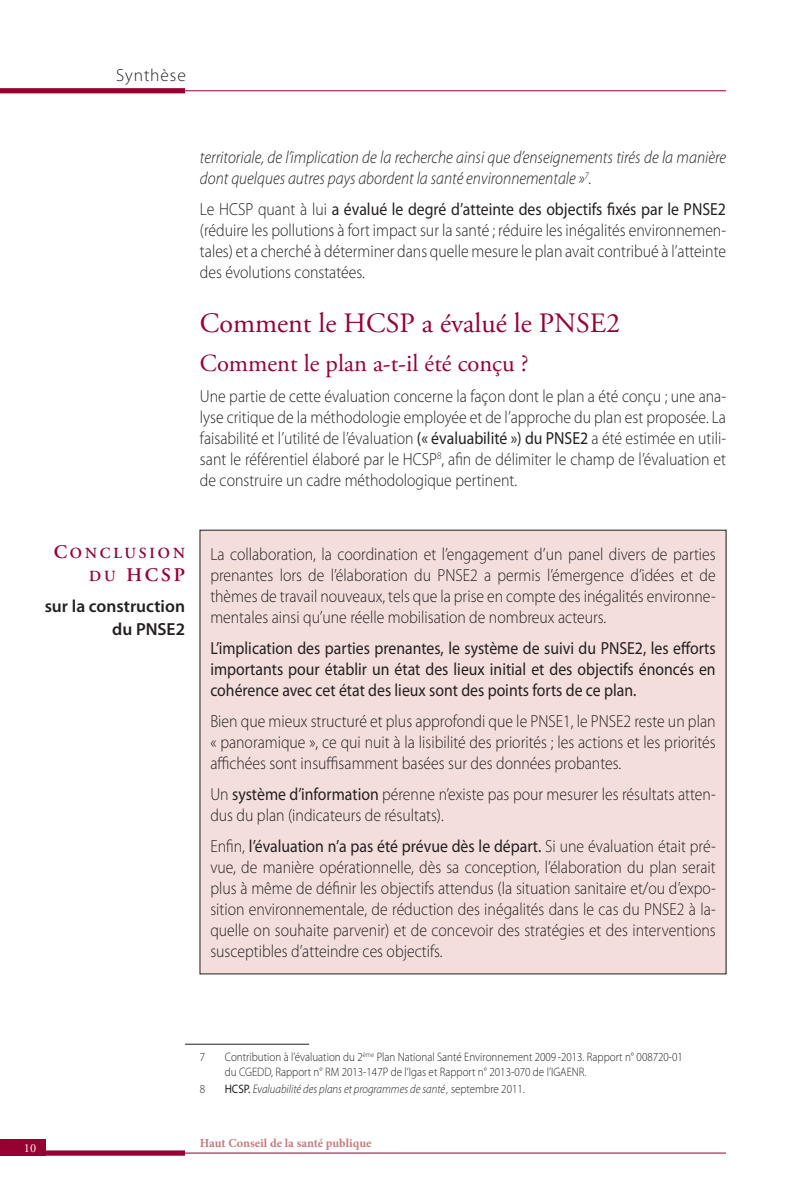
<style>
.page{position:relative;width:797px;height:1194px;background:#fff}
.page>*{position:absolute;margin:0;border:0;box-sizing:border-box;transform-origin:0 0}
.t1{font:28px "Adobe Garamond";color:#960131}
.t2{font:24.5px "Adobe Garamond Pro";color:#960131}
.t3{font:19.25px "Adobe Garamond Semibold SC800";color:#960131}
.t4{font:300 17.5px/21px "Myriad Pro";color:#231f20;text-align:justify;scale:.9 1}
.t5{font:17.5px/21px "Myriad Pro";color:#231f20;text-align:justify;scale:.9 1}
.t6{font:italic 300 17.5px/21px "Myriad Pro";color:#231f20;scale:.9 1}
.t7{font:600 17.5px/23.1px "Myriad Pro";color:#231f20;text-align:right}
.t8{font:300 17.5px "Myriad Pro";letter-spacing:.05em;color:#231f20}
.t9{font:15.4px "Adobe Garamond Semibold SC800";letter-spacing:.185em;color:#960131}
.t10{font:300 12.25px/14.7px "Myriad Pro";color:#231f20;scale:.9 1}
.t11{font:italic 300 12.25px "Myriad Pro";color:#231f20;scale:.9 1}
.t12{font:700 12.25px "Minion Pro";letter-spacing:-.005em;color:#c77b7e}
.t13{font:12.25px "Adobe Garamond";color:#fff}
.s1{font-weight:400}
.s2{font-size:19.25px}
.s3{font-size:15.4px}
.s4{font-weight:400;font-style:normal}
.s5{font-style:normal}
</style>
<div class="page">
<div style="left:0;top:88px;width:185px;height:5px;background:#960131"></div>
<hr style="left:0;top:90px;width:726px;height:1px;background:#960131">
<div style="left:0;top:1150px;width:185px;height:5px;background:#960131"></div>
<hr style="left:0;top:1152px;width:726px;height:1px;background:#960131">
<div style="left:0;top:1139px;width:46px;height:16px;background:#960131"></div>
<hr style="left:185px;top:1043px;width:124px;height:1px;background:#231f20">
<div style="left:200px;top:530px;width:526px;height:443px;background:#f3dedc"></div>
<p class="t8" style="left:116px;top:65px;width:71px">Synthèse</p>
<p class="t6" style="left:200px;top:147px;width:586px">territoriale, de l’implication de la recherche ainsi que d’enseignements tirés de la manière dont quelques autres pays abordent la santé environnementale »<sup>7</sup>.</p>
<p class="t4" style="left:200px;top:199px;width:586px">Le HCSP quant à lui <span class="s1">a évalué le degré d’atteinte des objectifs fixés par le PNSE2 </span>(réduire les pollutions à fort impact sur la santé ; réduire les inégalités environnemen&shy;tales) et a cherché à déterminer dans quelle mesure le plan avait contribué à l’atteinte des évolutions constatées.</p>
<h1 class="t1" style="left:200px;top:308px;width:422px">Comment le HCSP a évalué le PNSE2</h1>
<h2 class="t2" style="left:200px;top:349px;width:330px">Comment le plan a-t-il été conçu ?</h2>
<p class="t4" style="left:200px;top:386px;width:586px">Une partie de cette évaluation concerne la façon dont le plan a été conçu ; une ana&shy;lyse critique de la méthodologie employée et de l’approche du plan est proposée. La faisabilité et l’utilité de l’évaluation <span class="s1">(« évaluabilité ») du PNSE2</span> a été estimée en utili&shy;sant le référentiel élaboré par le HCSP<sup>8</sup>, afin de délimiter le champ de l’évaluation et de construire un cadre méthodologique pertinent.</p>
<p class="t9" style="left:54px;top:544px;width:133px"><span class="s2">C</span>ONCLUSION</p>
<p class="t3" style="left:89px;top:564px;width:97px"><span class="s3">DU</span> HCSP</p>
<p class="t7" style="left:45px;top:594px;width:142px">sur la construction du PNSE2</p>
<p class="t4" style="left:210px;top:543px;width:563px">La collaboration, la coordination et l’engagement d’un panel divers de parties prenantes lors de l’élaboration du PNSE2 a permis l’émergence d’idées et de thèmes de travail nouveaux, tels que la prise en compte des inégalités environne&shy;mentales ainsi qu’une réelle mobilisation de nombreux acteurs.</p>
<p class="t5" style="left:210px;top:637px;width:563px">L’implication des parties prenantes, le système de suivi du PNSE2, les efforts importants pour établir un état des lieux initial et des objectifs énoncés en cohérence avec cet état des lieux sont des points forts de ce plan.</p>
<p class="t4" style="left:210px;top:710px;width:563px">Bien que mieux structuré et plus approfondi que le PNSE1, le PNSE2 reste un plan « panoramique », ce qui nuit à la lisibilité des priorités ; les actions et les priorités affichées sont insuffisamment basées sur des données probantes.</p>
<p class="t4" style="left:210px;top:783px;width:563px">Un <span class="s1">système d’information</span> pérenne n’existe pas pour mesurer les résultats atten&shy;dus du plan (indicateurs de résultats).</p>
<p class="t4" style="left:210px;top:835px;width:563px">Enfin, <span class="s1">l’évaluation n’a pas été prévue dès le départ.</span> Si une évaluation était pré&shy;vue, de manière opérationnelle, dès sa conception, l’élaboration du plan serait plus à même de définir les objectifs attendus (la situation sanitaire et/ou d’expo&shy;sition environnementale, de réduction des inégalités dans le cas du PNSE2 à la&shy;quelle on souhaite parvenir) et de concevoir des stratégies et des interventions susceptibles d’atteindre ces objectifs.</p>
<p class="t10" style="left:200px;top:1049px;width:7px">7</p>
<p class="t10" style="left:225px;top:1049px;width:510px">Contribution à l’évaluation du 2<sup>ème</sup> Plan National Santé Environnement 2009 -2013. Rapport n° 008720-01 du CGEDD, Rapport n° RM 2013-147P de l’Igas et Rapport n° 2013-070 de l’IGAENR.</p>
<p class="t10" style="left:200px;top:1081px;width:7px">8</p>
<p class="t11" style="left:225px;top:1081px;width:335px"><span class="s4">HCSP.</span> Evaluabilité des plans et programmes de santé , <span class="s5">septembre 2011.</span></p>
<p class="t13" style="left:24px;top:1141px;width:14px">10</p>
<p class="t12" style="left:200px;top:1134px;width:173px">Haut Conseil de la santé publique</p>
</div>
